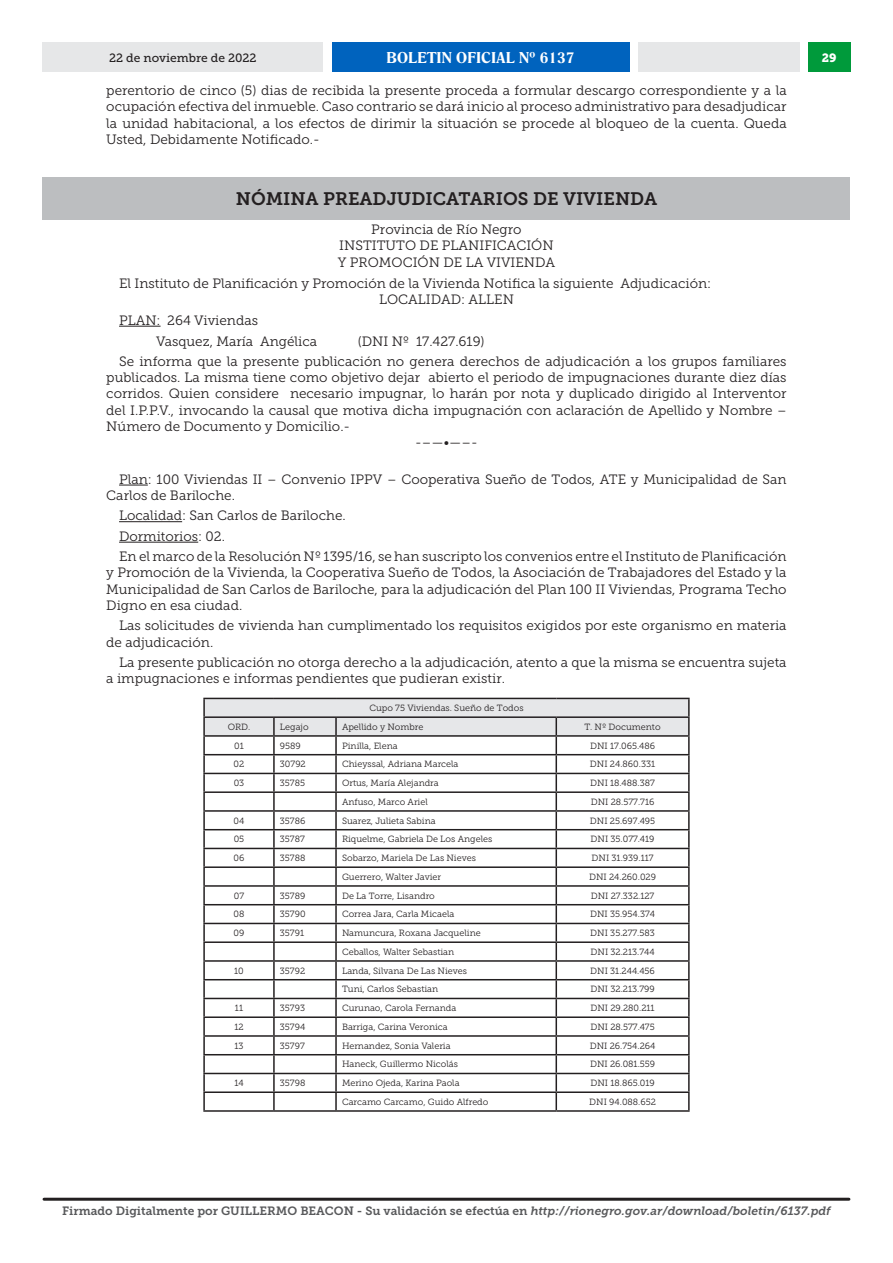
<style>
.page{position:relative;width:893px;height:1263px;background:#fff}
.page>*{position:absolute;margin:0;border:0;box-sizing:border-box;transform-origin:0 0}
.t1{font:18px "Museo Slab 700";color:#231f20}
.t2{font:700 15px "Romana BT";color:#fff}
.Texto_Base{font:13.5px/16.2px "Museo Slab 300";color:#231f20;text-align:justify}
.Encabezados_centrado{font:13.5px "Museo Slab 300";color:#231f20}
.t3{font:12px "Museo Slab 700";color:#58595b}
.t4{font:12px "Museo Slab 500";color:#231f20}
.t5{font:12px "Museo Slab 900";color:#fff}
.Tablas_de_texto{font:9px "Museo Slab 300";color:#231f20}
.s1{font-style:italic}
</style>
<div class="page">
<div style="left:638px;top:43px;width:161px;height:29px;background:#e6e7e8"></div>
<div style="left:332px;top:43px;width:297px;height:29px;background:#0063be"></div>
<div style="left:808px;top:43px;width:42px;height:29px;background:#009a3b"></div>
<div style="left:43px;top:43px;width:280px;height:29px;background:#e6e7e8"></div>
<hr style="left:44px;top:1198px;width:805px;height:3px;background:#231f20">
<hr style="left:119px;top:326px;width:42px;height:1px;background:#231f20">
<svg style="left:119px;top:485px;width:29px;height:1px"></svg>
<hr style="left:119px;top:521px;width:63px;height:1px;background:#231f20">
<hr style="left:119px;top:542px;width:79px;height:1px;background:#231f20">
<div style="left:43px;top:177px;width:807px;height:43px;background:#bcbec0"></div>
<svg style="left:203px;top:698px;width:487px;height:412px"></svg>
<hr style="left:203px;top:1110px;width:71px;height:2px;background:#231f20">
<hr style="left:274px;top:1110px;width:62px;height:2px;background:#231f20">
<hr style="left:336px;top:1110px;width:220px;height:2px;background:#231f20">
<hr style="left:556px;top:1110px;width:134px;height:2px;background:#231f20">
<p class="t4" style="left:109px;top:51px;width:149px">22 de noviembre de 2022</p>
<p class="t2" style="left:387px;top:48px;width:189px">BOLETIN OFICIAL Nº 6137</p>
<p class="t5" style="left:822px;top:51px;width:16px">29</p>
<p class="Texto_Base" style="left:106px;top:83px;width:682px">perentorio de cinco (5) dias de recibida la presente proceda a formular descargo correspondiente y a la ocupación efectiva del inmueble. Caso contrario se dará inicio al proceso administrativo para desadjudicar la unidad habitacional, a los efectos de dirimir la situación se procede al bloqueo de la cuenta. Queda Usted, Debidamente Notificado.-</p>
<p class="t1" style="left:236px;top:189px;width:423px">NÓMINA PREADJUDICATARIOS DE VIVIENDA</p>
<p class="Encabezados_centrado" style="left:371px;top:222px;width:152px">Provincia de Río Negro</p>
<p class="Encabezados_centrado" style="left:339px;top:238px;width:216px">INSTITUTO DE PLANIFICACIÓN</p>
<p class="Encabezados_centrado" style="left:338px;top:255px;width:219px">Y PROMOCIÓN DE LA VIVIENDA</p>
<p class="Texto_Base" style="left:119px;top:275px;width:594px">El Instituto de Planificación y Promoción de la Vivienda Notifica la siguiente Adjudicación:</p>
<p class="Encabezados_centrado" style="left:379px;top:292px;width:136px">LOCALIDAD: ALLEN</p>
<p class="Texto_Base" style="left:119px;top:312px;width:141px">PLAN: 264 Viviendas</p>
<p class="Texto_Base" style="left:156px;top:333px;width:162px">Vasquez, María Angélica</p>
<p class="Texto_Base" style="left:358px;top:333px;width:128px">(DNI Nº 17.427.619)</p>
<p class="Texto_Base" style="left:106px;top:353px;width:682px;text-indent:13px">Se informa que la presente publicación no genera derechos de adjudicación a los grupos familiares publicados. La misma tiene como objetivo dejar abierto el periodo de impugnaciones durante diez días corridos. Quien considere necesario impugnar, lo harán por nota y duplicado dirigido al Interventor del I.P.P.V., invocando la causal que motiva dicha impugnación con aclaración de Apellido y Nombre – Número de Documento y Domicilio.-</p>
<p class="Encabezados_centrado" style="left:415px;top:435px;width:64px">-–—•—–-</p>
<p class="Texto_Base" style="left:106px;top:471px;width:682px;text-indent:13px">Plan: 100 Viviendas II – Convenio IPPV – Cooperativa Sueño de Todos, ATE y Municipalidad de San<br>Carlos de Bariloche.</p>
<p class="Texto_Base" style="left:119px;top:508px;width:228px">Localidad: San Carlos de Bariloche.</p>
<p class="Texto_Base" style="left:119px;top:528px;width:107px">Dormitorios: 02.</p>
<p class="Texto_Base" style="left:106px;top:549px;width:682px;text-indent:13px">En el marco de la Resolución Nº 1395/16, se han suscripto los convenios entre el Instituto de Planificación y Promoción de la Vivienda, la Cooperativa Sueño de Todos, la Asociación de Trabajadores del Estado y la Municipalidad de San Carlos de Bariloche, para la adjudicación del Plan 100 II Viviendas, Programa Techo Digno en esa ciudad.</p>
<p class="Texto_Base" style="left:106px;top:618px;width:682px;text-indent:13px">Las solicitudes de vivienda han cumplimentado los requisitos exigidos por este organismo en materia de adjudicación.</p>
<p class="Texto_Base" style="left:106px;top:654px;width:682px;text-indent:13px">La presente publicación no otorga derecho a la adjudicación, atento a que la misma se encuentra sujeta a impugnaciones e informas pendientes que pudieran existir.</p>
<p class="Tablas_de_texto" style="left:369px;top:703px;width:156px">Cupo 75 Viviendas. Sueño de Todos</p>
<p class="Tablas_de_texto" style="left:228px;top:722px;width:24px">ORD.</p>
<p class="Tablas_de_texto" style="left:280px;top:722px;width:30px">Legajo</p>
<p class="Tablas_de_texto" style="left:342px;top:722px;width:83px">Apellido y Nombre</p>
<p class="Tablas_de_texto" style="left:585px;top:722px;width:78px">T. Nº Documento</p>
<p class="Tablas_de_texto" style="left:234px;top:741px;width:11px">01</p>
<p class="Tablas_de_texto" style="left:280px;top:741px;width:22px">9589</p>
<p class="Tablas_de_texto" style="left:342px;top:741px;width:57px">Pinilla, Elena</p>
<p class="Tablas_de_texto" style="left:590px;top:741px;width:66px">DNI 17.065.486</p>
<p class="Tablas_de_texto" style="left:234px;top:759px;width:12px">02</p>
<p class="Tablas_de_texto" style="left:280px;top:759px;width:27px">30792</p>
<p class="Tablas_de_texto" style="left:342px;top:759px;width:118px">Chieyssal, Adriana Marcela</p>
<p class="Tablas_de_texto" style="left:590px;top:759px;width:67px">DNI 24.860.331</p>
<p class="Tablas_de_texto" style="left:234px;top:778px;width:12px">03</p>
<p class="Tablas_de_texto" style="left:280px;top:778px;width:27px">35785</p>
<p class="Tablas_de_texto" style="left:342px;top:778px;width:98px">Ortus, María Alejandra</p>
<p class="Tablas_de_texto" style="left:590px;top:778px;width:66px">DNI 18.488.387</p>
<p class="Tablas_de_texto" style="left:342px;top:797px;width:87px">Anfuso, Marco Ariel</p>
<p class="Tablas_de_texto" style="left:591px;top:797px;width:65px">DNI 28.577.716</p>
<p class="Tablas_de_texto" style="left:234px;top:816px;width:12px">04</p>
<p class="Tablas_de_texto" style="left:280px;top:816px;width:27px">35786</p>
<p class="Tablas_de_texto" style="left:342px;top:816px;width:95px">Suarez, Julieta Sabina</p>
<p class="Tablas_de_texto" style="left:590px;top:816px;width:67px">DNI 25.697.495</p>
<p class="Tablas_de_texto" style="left:234px;top:834px;width:12px">05</p>
<p class="Tablas_de_texto" style="left:280px;top:834px;width:26px">35787</p>
<p class="Tablas_de_texto" style="left:342px;top:834px;width:152px">Riquelme, Gabriela De Los Angeles</p>
<p class="Tablas_de_texto" style="left:591px;top:834px;width:66px">DNI 35.077.419</p>
<p class="Tablas_de_texto" style="left:234px;top:853px;width:12px">06</p>
<p class="Tablas_de_texto" style="left:280px;top:853px;width:27px">35788</p>
<p class="Tablas_de_texto" style="left:342px;top:853px;width:135px">Sobarzo, Mariela De Las Nieves</p>
<p class="Tablas_de_texto" style="left:591px;top:853px;width:64px">DNI 31.939.117</p>
<p class="Tablas_de_texto" style="left:342px;top:872px;width:101px">Guerrero, Walter Javier</p>
<p class="Tablas_de_texto" style="left:589px;top:872px;width:68px">DNI 24.260.029</p>
<p class="Tablas_de_texto" style="left:234px;top:891px;width:12px">07</p>
<p class="Tablas_de_texto" style="left:280px;top:891px;width:27px">35789</p>
<p class="Tablas_de_texto" style="left:342px;top:891px;width:94px">De La Torre, Lisandro</p>
<p class="Tablas_de_texto" style="left:591px;top:891px;width:65px">DNI 27.332.127</p>
<p class="Tablas_de_texto" style="left:234px;top:909px;width:12px">08</p>
<p class="Tablas_de_texto" style="left:280px;top:909px;width:27px">35790</p>
<p class="Tablas_de_texto" style="left:342px;top:909px;width:114px">Correa Jara, Carla Micaela</p>
<p class="Tablas_de_texto" style="left:590px;top:909px;width:66px">DNI 35.954.374</p>
<p class="Tablas_de_texto" style="left:234px;top:928px;width:12px">09</p>
<p class="Tablas_de_texto" style="left:280px;top:928px;width:26px">35791</p>
<p class="Tablas_de_texto" style="left:342px;top:928px;width:140px">Namuncura, Roxana Jacqueline</p>
<p class="Tablas_de_texto" style="left:590px;top:928px;width:66px">DNI 35.277.583</p>
<p class="Tablas_de_texto" style="left:342px;top:947px;width:114px">Ceballos, Walter Sebastian</p>
<p class="Tablas_de_texto" style="left:590px;top:947px;width:66px">DNI 32.213.744</p>
<p class="Tablas_de_texto" style="left:234px;top:966px;width:11px">10</p>
<p class="Tablas_de_texto" style="left:280px;top:966px;width:27px">35792</p>
<p class="Tablas_de_texto" style="left:342px;top:966px;width:126px">Landa, Silvana De Las Nieves</p>
<p class="Tablas_de_texto" style="left:590px;top:966px;width:66px">DNI 31.244.456</p>
<p class="Tablas_de_texto" style="left:342px;top:984px;width:98px">Tuni, Carlos Sebastian</p>
<p class="Tablas_de_texto" style="left:590px;top:984px;width:66px">DNI 32.213.799</p>
<p class="Tablas_de_texto" style="left:235px;top:1003px;width:10px">11</p>
<p class="Tablas_de_texto" style="left:280px;top:1003px;width:27px">35793</p>
<p class="Tablas_de_texto" style="left:342px;top:1003px;width:116px">Curunao, Carola Fernanda</p>
<p class="Tablas_de_texto" style="left:590px;top:1003px;width:66px">DNI 29.280.211</p>
<p class="Tablas_de_texto" style="left:234px;top:1022px;width:11px">12</p>
<p class="Tablas_de_texto" style="left:280px;top:1022px;width:27px">35794</p>
<p class="Tablas_de_texto" style="left:342px;top:1022px;width:107px">Barriga, Carina Veronica</p>
<p class="Tablas_de_texto" style="left:590px;top:1022px;width:66px">DNI 28.577.475</p>
<p class="Tablas_de_texto" style="left:234px;top:1041px;width:11px">13</p>
<p class="Tablas_de_texto" style="left:280px;top:1041px;width:26px">35797</p>
<p class="Tablas_de_texto" style="left:342px;top:1041px;width:110px">Hernandez, Sonia Valeria</p>
<p class="Tablas_de_texto" style="left:590px;top:1041px;width:67px">DNI 26.754.264</p>
<p class="Tablas_de_texto" style="left:342px;top:1059px;width:117px">Haneck, Guillermo Nicolás</p>
<p class="Tablas_de_texto" style="left:590px;top:1059px;width:67px">DNI 26.081.559</p>
<p class="Tablas_de_texto" style="left:234px;top:1078px;width:11px">14</p>
<p class="Tablas_de_texto" style="left:280px;top:1078px;width:27px">35798</p>
<p class="Tablas_de_texto" style="left:342px;top:1078px;width:119px">Merino Ojeda, Karina Paola</p>
<p class="Tablas_de_texto" style="left:590px;top:1078px;width:66px">DNI 18.865.019</p>
<p class="Tablas_de_texto" style="left:342px;top:1097px;width:148px">Carcamo Carcamo, Guido Alfredo</p>
<p class="Tablas_de_texto" style="left:589px;top:1097px;width:68px">DNI 94.088.652</p>
<p class="t3" style="left:62px;top:1204px;width:770px">Firmado Digitalmente por GUILLERMO BEACON - Su validación se efectúa en <span class="s1">http://rionegro.gov.ar/download/boletin/6137.pdf</span></p>
</div>
